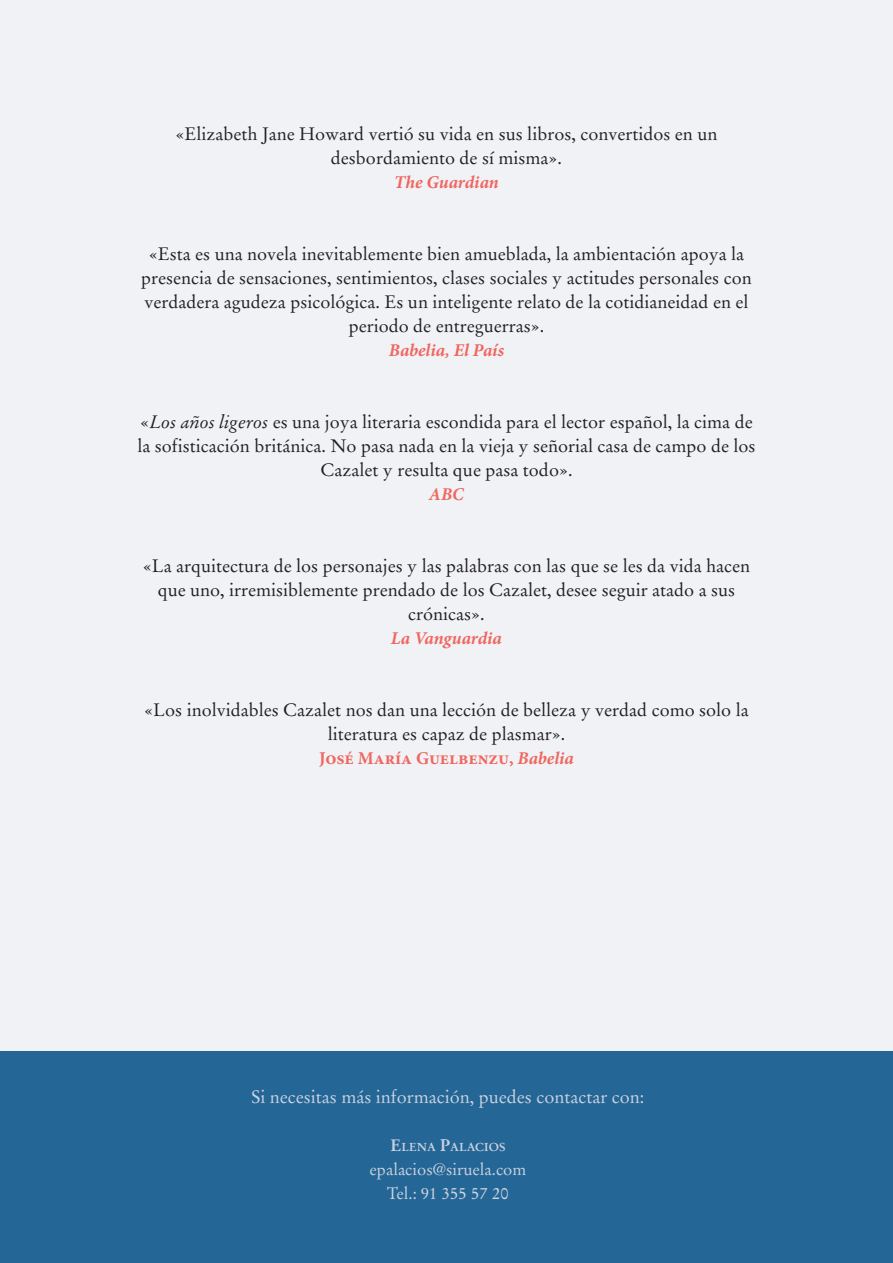
<style>
.page{position:relative;width:893px;height:1263px;background:#f0f2f6}
.page>*{position:absolute;margin:0;border:0;box-sizing:border-box;transform-origin:0 0}
.t1{font:18px/24px "Stempel Garamond LT Std";color:#231f20;text-align:center}
.t2{font:18px "Stempel Garamond LT Std";color:#cbd2e1}
.t3{font:italic 700 18px "Minion Pro";letter-spacing:-.005em;color:#f1665f}
.t4{font:700 18px "Minion Pro";color:#f1665f}
.t5{font:16.5px/24px "Stempel Garamond LT Std";color:#cbd2e1;text-align:center}
.t6{font:700 11.55px "Stempel Garamond LT Std";color:#cbd2e1}
.s1{font-style:italic}
.s2{font-size:16.5px}
</style>
<div class="page">
<div style="left:0;top:1051px;width:893px;height:212px;background:#246695"></div>
<p class="t1" style="left:176px;top:122px;width:543px">«Elizabeth Jane Howard vertió su vida en sus libros, convertidos en un desbordamiento de sí misma».</p>
<p class="t3" style="left:394px;top:170px;width:106px">The Guardian</p>
<p class="t1" style="left:141px;top:242px;width:612px">«Esta es una novela inevitablemente bien amueblada, la ambientación apoya la presencia de sensaciones, sentimientos, clases sociales y actitudes personales con verdadera agudeza psicológica. Es un inteligente relato de la cotidianeidad en el periodo de entreguerras».</p>
<p class="t3" style="left:389px;top:338px;width:117px">Babelia, El País</p>
<p class="t1" style="left:137px;top:410px;width:619px">«<span class="s1">Los años ligeros</span> es una joya literaria escondida para el lector español, la cima de la sofisticación británica. No pasa nada en la vieja y señorial casa de campo de los<br>Cazalet y resulta que pasa todo».</p>
<p class="t3" style="left:429px;top:482px;width:37px">ABC</p>
<p class="t1" style="left:143px;top:554px;width:609px">«La arquitectura de los personajes y las palabras con las que se les da vida hacen que uno, irremisiblemente prendado de los Cazalet, desee seguir atado a sus crónicas».</p>
<p class="t3" style="left:391px;top:626px;width:112px">La Vanguardia</p>
<p class="t1" style="left:144px;top:698px;width:606px">«Los inolvidables Cazalet nos dan una lección de belleza y verdad como solo la literatura es capaz de plasmar».</p>
<p class="t4" style="left:319px;top:746px;width:256px">José María Guelbenzu, <span class="s1">Babelia</span></p>
<p class="t2" style="left:251px;top:1085px;width:394px">Si necesitas más información, puedes contactar con:</p>
<p class="t6" style="left:390px;top:1139px;width:117px"><span class="s2">E</span>LENA <span class="s2">P</span>ALACIOS</p>
<p class="t5" style="left:370px;top:1157px;width:158px">epalacios@siruela.com<br>Tel.: 91 355 57 20</p>
</div>
